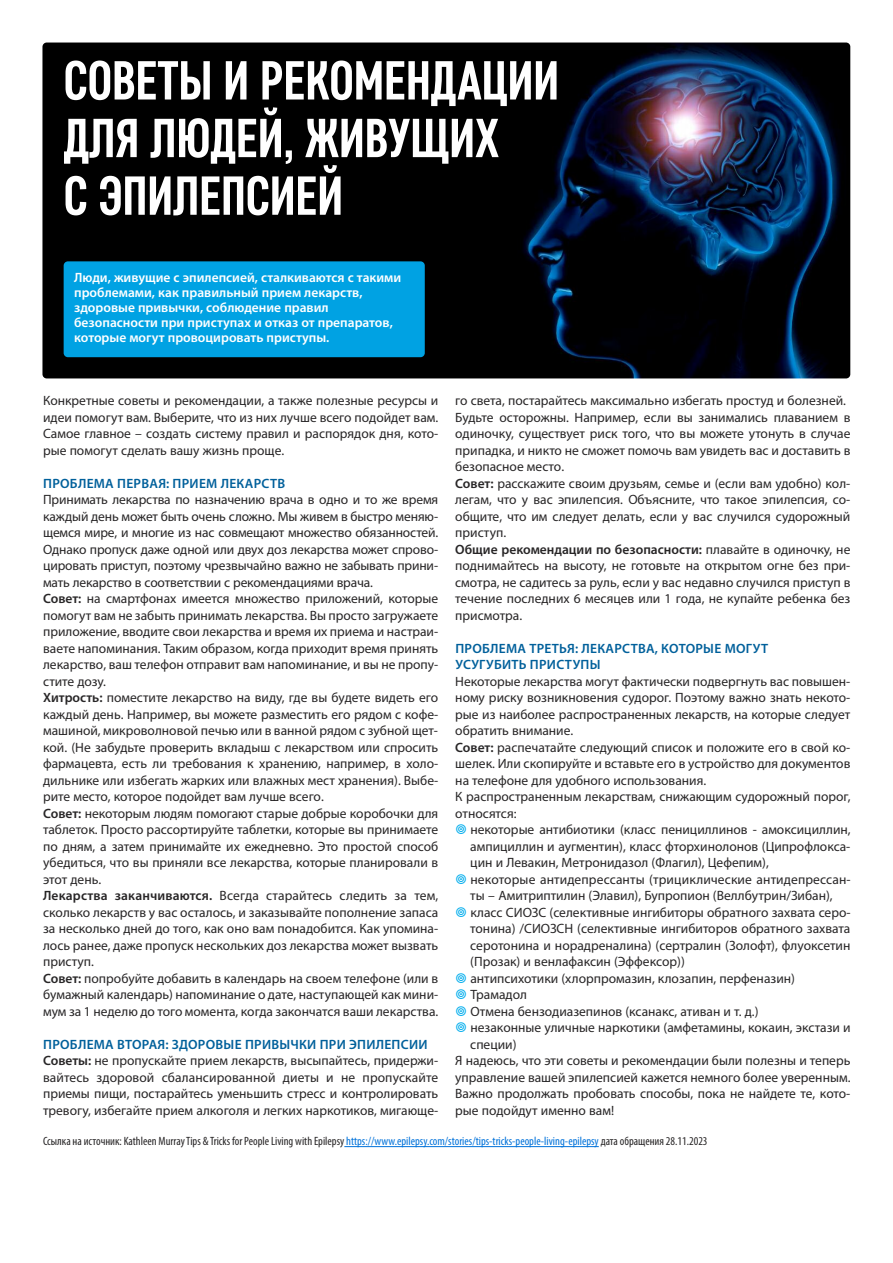
<style>
.page{position:relative;width:893px;height:1263px;background:#fff}
.page>*{position:absolute;margin:0;border:0;box-sizing:border-box;transform-origin:0 0}
.t1{font:700 54.75px/57.6px "Core Sans D57 Cn";color:#fff}
.t2{font:13.5px/16.5px "Myriad Pro";color:#272526}
.t3{font:600 13.5px/15px "Myriad Pro";color:#fff}
.t4{font:600 13.5px/16.5px "Myriad Pro";letter-spacing:.02em;color:#00609b}
.t5{font:condensed 12px "Myriad Pro";color:#272526}
.s1{font-weight:600}
.s2{color:#0072da}
.s3{font-weight:600;color:#00609b}
</style>
<div class="page">
<img style="left:42px;top:43px;width:808px;height:335px;border-radius:4px">
<hr style="left:344px;top:1146px;width:255px;height:1px;background:#0072da">
<div style="left:64px;top:261px;width:361px;height:96px;background:#00a2e3;border-radius:4px"></div>
<h1 class="t1" style="left:64px;top:57px;width:497px">Советы и рекомендации для людей, живущих<br>С эпилепСией</h1>
<p class="t3" style="left:74px;top:271px;width:329px">Люди, живущие с эпилепсией, сталкиваются с такими проблемами, как правильный прием лекарств, здоровые привычки, соблюдение правил безопасности при приступах и отказ от препаратов, которые могут провоцировать приступы.</p>
<p class="t2" style="left:455px;top:393px;width:397px">го света, постарайтесь максимально избегать простуд и болезней.<br>Будьте осторожны. Например, если вы занимались плаванием в одиночку, существует риск того, что вы можете утонуть в случае припадка, и никто не сможет помочь вам увидеть вас и доставить в безопасное место.<br><span class="s1">совет:</span> расскажите своим друзьям, семье и (если вам удобно) кол&shy;легам, что у вас эпилепсия. Объясните, что такое эпилепсия, со&shy;общите, что им следует делать, если у вас случился судорожный приступ.<br><span class="s1">общие рекомендации по безопасности:</span> плавайте в одиночку, не поднимайтесь на высоту, не готовьте на открытом огне без при&shy;смотра, не садитесь за руль, если у вас недавно случился приступ в течение последних 6 месяцев или 1 года, не купайте ребенка без присмотра.</p>
<p class="t4" style="left:455px;top:641px;width:314px">ПробЛема третья: Лекарства, которые могут усугубить ПристуПы</p>
<p class="t2" style="left:455px;top:674px;width:397px">Некоторые лекарства могут фактически подвергнуть вас повышен&shy;ному риску возникновения судорог. Поэтому важно знать некото&shy;рые из наиболее распространенных лекарств, на которые следует обратить внимание.<br><span class="s1">совет:</span> распечатайте следующий список и положите его в свой ко&shy;шелек. Или скопируйте и вставьте его в устройство для документов на телефоне для удобного использования.<br>К распространенным лекарствам, снижающим судорожный порог, относятся:</p>
<p class="t2" style="left:470px;top:822px;width:382px">некоторые антибиотики (класс пенициллинов - амоксициллин,</p>
<p class="t2" style="left:470px;top:839px;width:382px">ампициллин и аугментин), класс фторхинолонов (Ципрофлокса-</p>
<p class="t2" style="left:470px;top:855px;width:300px">цин и Левакин, Метронидазол (Флагил), Цефепим),</p>
<p class="t2" style="left:470px;top:872px;width:382px">некоторые антидепрессанты (трициклические антидепрессан-</p>
<p class="t2" style="left:470px;top:888px;width:364px">ты – Амитриптилин (Элавил), Бупропион (Веллбутрин/Зибан),</p>
<p class="t2" style="left:470px;top:905px;width:382px">класс СИОЗС (селективные ингибиторы обратного захвата серо-</p>
<p class="t2" style="left:470px;top:921px;width:382px">тонина) /СИОЗСН (селективные ингибиторов обратного захвата</p>
<p class="t2" style="left:470px;top:938px;width:382px">серотонина и норадреналина) (сертралин (Золофт), флуоксетин</p>
<p class="t2" style="left:470px;top:954px;width:216px">(Прозак) и венлафаксин (Эффексор))</p>
<p class="t2" style="left:470px;top:971px;width:326px">антипсихотики (хлорпромазин, клозапин, перфеназин)</p>
<p class="t2" style="left:470px;top:987px;width:58px">Трамадол</p>
<p class="t2" style="left:470px;top:1004px;width:290px">Отмена бензодиазепинов (ксанакс, ативан и т. д.)</p>
<p class="t2" style="left:470px;top:1020px;width:382px">незаконные уличные наркотики (амфетамины, кокаин, экстази и</p>
<p class="t2" style="left:470px;top:1037px;width:48px">специи)</p>
<p class="t2" style="left:455px;top:1053px;width:397px">Я надеюсь, что эти советы и рекомендации были полезны и теперь</p>
<p class="t2" style="left:455px;top:1070px;width:397px">управление вашей эпилепсией кажется немного более уверенным.</p>
<p class="t2" style="left:455px;top:1086px;width:397px">Важно продолжать пробовать способы, пока не найдете те, кото-</p>
<p class="t2" style="left:455px;top:1103px;width:160px">рые подойдут именно вам!</p>
<p class="t5" style="left:43px;top:1137px;width:666px">Ссылка на источник: Kathleen MurrayTips &amp;Tricks for People Living with Epilepsy <span class="s2">https://www.epilepsy.com/stories/tips-tricks-people-living-epilepsy</span> дата обращения 28.11.2023</p>
<p class="t2" style="left:43px;top:393px;width:397px;text-align:justify">Конкретные советы и рекомендации, а также полезные ресурсы и идеи помогут вам. Выберите, что из них лучше всего подойдет вам.<br>Самое главное – создать систему правил и распорядок дня, кото&shy;рые помогут сделать вашу жизнь проще.</p>
<p class="t4" style="left:43px;top:476px;width:243px">ПробЛема Первая: Прием Лекарств</p>
<p class="t2" style="left:43px;top:492px;width:397px">Принимать лекарства по назначению врача в одно и то же время каждый день может быть очень сложно. Мы живем в быстро меняю&shy;щемся мире, и многие из нас совмещают множество обязанностей.<br>Однако пропуск даже одной или двух доз лекарства может спрово&shy;цировать приступ, поэтому чрезвычайно важно не забывать прини&shy;мать лекарство в соответствии с рекомендациями врача.<br><span class="s1">совет:</span> на смартфонах имеется множество приложений, которые помогут вам не забыть принимать лекарства. Вы просто загружаете приложение, вводите свои лекарства и время их приема и настраи&shy;ваете напоминания. Таким образом, когда приходит время принять лекарство, ваш телефон отправит вам напоминание, и вы не пропу&shy;стите дозу.<br><span class="s1">Хитрость:</span> поместите лекарство на виду, где вы будете видеть его каждый день. Например, вы можете разместить его рядом с кофе&shy;машиной, микроволновой печью или в ванной рядом с зубной щет&shy;кой. (Не забудьте проверить вкладыш с лекарством или спросить фармацевта, есть ли требования к хранению, например, в холо&shy;дильнике или избегать жарких или влажных мест хранения). Выбе&shy;рите место, которое подойдет вам лучше всего.<br><span class="s1">совет:</span> некоторым людям помогают старые добрые коробочки для таблеток. Просто рассортируйте таблетки, которые вы принимаете по дням, а затем принимайте их ежедневно. Это простой способ убедиться, что вы приняли все лекарства, которые планировали в этот день.<br><span class="s1">Лекарства заканчиваются.</span> Всегда старайтесь следить за тем, сколько лекарств у вас осталось, и заказывайте пополнение запаса за несколько дней до того, как оно вам понадобится. Как упомина&shy;лось ранее, даже пропуск нескольких доз лекарства может вызвать приступ.<br><span class="s1">совет:</span> попробуйте добавить в календарь на своем телефоне (или в бумажный календарь) напоминание о дате, наступающей как мини&shy;мум за 1 неделю до того момента, когда закончатся ваши лекарства.</p>
<p class="t2" style="left:43px;top:1037px;width:397px"><span class="s3">ПробЛема вторая: здоровые Привычки При эПиЛеПсии </span><span class="s1">советы:</span> не пропускайте прием лекарств, высыпайтесь, придержи&shy;вайтесь здоровой сбалансированной диеты и не пропускайте приемы пищи, постарайтесь уменьшить стресс и контролировать тревогу, избегайте прием алкоголя и легких наркотиков, мигающе-</p>
</div>
